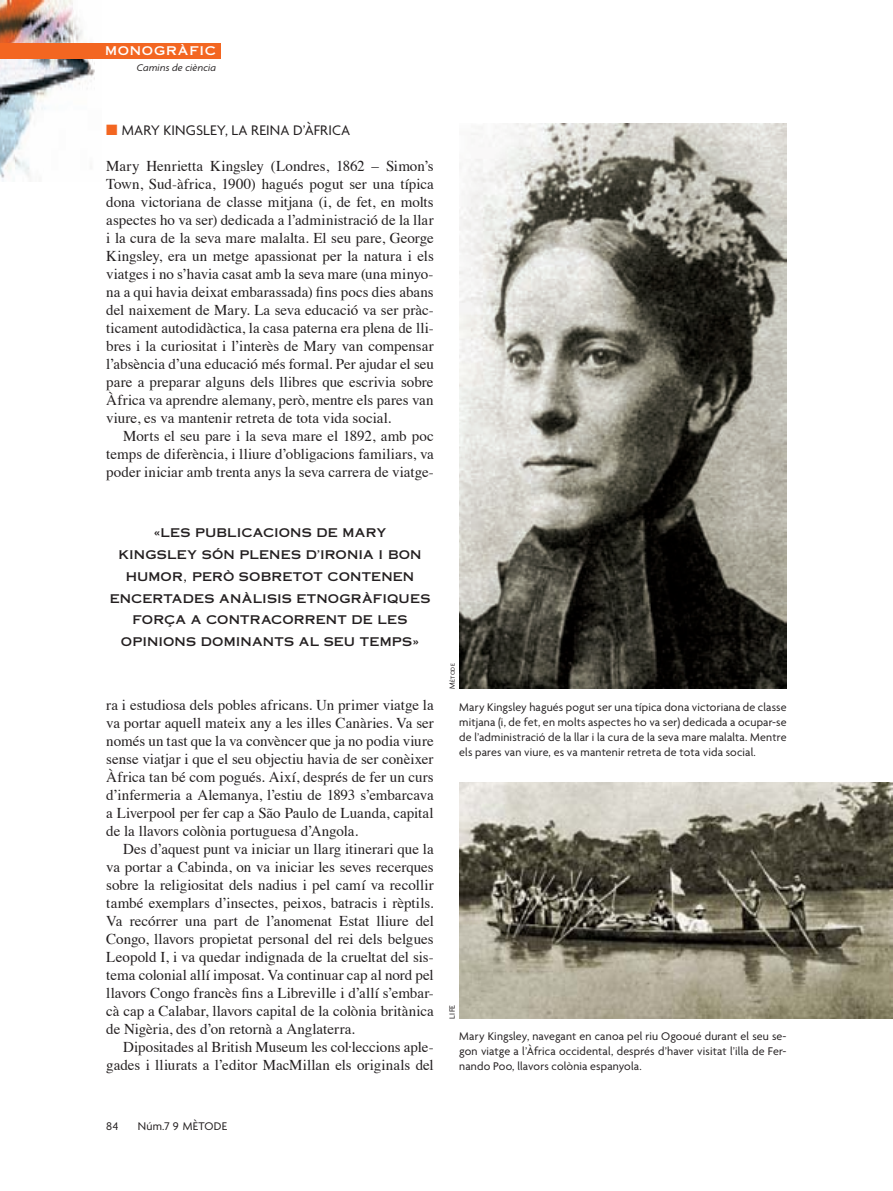
<style>
.page{position:relative;width:893px;height:1191px;background:#fff}
.page>*{position:absolute;margin:0;border:0;box-sizing:border-box;transform-origin:0 0}
.t1{font:15px/18px "Times";color:#231f20;text-align:justify}
.t2{font:15px "Agenda";letter-spacing:.01em;color:#231f20}
.t3{font:12px/15px "Agenda";letter-spacing:.01em;color:#231f20;text-align:justify}
.t4{font:12px/21.8px "Copperplate Thirty One AB";letter-spacing:.01em;color:#231f20;text-align:center}
.t5{font:12px "Copperplate Thirty One AB";letter-spacing:.06em;color:#fff}
.t6{font:italic 10.5px "Agenda";letter-spacing:.02em;color:#231f20}
.t7{font:8.25px "Agenda";color:#231f20}
.t8{font:6.15px "Agenda";letter-spacing:.035em;color:#231f20}
.s1{color:#f36621}
.s2{font-size:8.25px}
</style>
<div class="page">
<img style="left:0;top:0;width:101px;height:181px">
<div style="left:0;top:43px;width:220px;height:15px;background:#f36621"></div>
<img style="left:459px;top:123px;width:328px;height:565px">
<img style="left:459px;top:782px;width:434px;height:236px">
<p class="t5" style="left:105px;top:44px;width:113px">MONOGRÀFIC</p>
<p class="t6" style="left:137px;top:63px;width:81px">Camins de ciència</p>
<p class="t2" style="left:106px;top:124px;width:245px"><span class="s1">■</span> MARY KINGSLEY, LA REINA D’ÀFRICA</p>
<p class="t1" style="left:106px;top:158px;width:329px">Mary Henrietta Kingsley (Londres, 1862 – Simon’s Town, Sud-àfrica, 1900) hagués pogut ser una típica dona victoriana de classe mitjana (i, de fet, en molts aspectes ho va ser) dedicada a l’administració de la llar i la cura de la seva mare malalta. El seu pare, George Kingsley, era un metge apassionat per la natura i els viatges i no s’havia casat amb la seva mare (una minyo&shy;na a qui havia deixat embarassada) fins pocs dies abans del naixement de Mary. La seva educació va ser pràc&shy;ticament autodidàctica, la casa paterna era plena de lli&shy;bres i la curiositat i l’interès de Mary van compensar l’absència d’una educació més formal. Per ajudar el seu pare a preparar alguns dels llibres que escrivia sobre Àfrica va aprendre alemany, però, mentre els pares van viure, es va mantenir retreta de tota vida social.</p>
<p class="t1" style="left:106px;top:428px;width:329px;text-indent:17px">Morts el seu pare i la seva mare el 1892, amb poc temps de diferència, i lliure d’obligacions familiars, va poder iniciar amb trenta anys la seva carrera de viatge-</p>
<p class="t4" style="left:110px;top:522px;width:322px">«LES PUBLICACIONS DE MARY<br>KINGSLEY SÓN PLENES D’IRONIA I BON<br>HUMOR, PERÒ SOBRETOT CONTENEN<br>ENCERTADES ANÀLISIS ETNOGRÀFIQUES<br>FORÇA A CONTRACORRENT DE LES<br>OPINIONS DOMINANTS AL SEU TEMPS»</p>
<p class="t1" style="left:106px;top:697px;width:329px">ra i estudiosa dels pobles africans. Un primer viatge la va portar aquell mateix any a les illes Canàries. Va ser només un tast que la va convèncer que ja no podia viure sense viatjar i que el seu objectiu havia de ser conèixer Àfrica tan bé com pogués. Així, després de fer un curs d’infermeria a Alemanya, l’estiu de 1893 s’embarcava a Liverpool per fer cap a São Paulo de Luanda, capital de la llavors colònia portuguesa d’Angola.</p>
<p class="t1" style="left:106px;top:841px;width:329px;text-indent:17px">Des d’aquest punt va iniciar un llarg itinerari que la va portar a Cabinda, on va iniciar les seves recerques sobre la religiositat dels nadius i pel camí va recollir també exemplars d’insectes, peixos, batracis i rèptils.<br>Va recórrer una part de l’anomenat Estat lliure del Congo, llavors propietat personal del rei dels belgues Leopold I, i va quedar indignada de la crueltat del sis&shy;tema colonial allí imposat. Va continuar cap al nord pel llavors Congo francès fins a Libreville i d’allí s’embar&shy;cà cap a Calabar, llavors capital de la colònia britànica de Nigèria, des d’on retornà a Anglaterra.</p>
<p class="t1" style="left:106px;top:1039px;width:329px;text-align:right">Dipositades al British Museum les col·leccions aple&shy;gades i lliurats a l’editor MacMillan els originals del</p>
<p class="t8" style="left:450px;top:688px;width:27px;rotate:-90deg"><span class="s2">M</span>ÈTODE</p>
<p class="t3" style="left:459px;top:700px;width:329px">Mary Kingsley hagués pogut ser una típica dona victoriana de classe mitjana (i, de fet, en molts aspectes ho va ser) dedicada a ocupar-se de l’administració de la llar i la cura de la seva mare malalta. Mentre els pares van viure, es va mantenir retreta de tota vida social.</p>
<p class="t7" style="left:449px;top:1018px;width:15px;rotate:-90deg">LIFE</p>
<p class="t3" style="left:459px;top:1030px;width:329px">Mary Kingsley, navegant en canoa pel riu Ogooué durant el seu se&shy;gon viatge a l’Àfrica occidental, després d’haver visitat l’illa de Fer&shy;nando Poo, llavors colònia espanyola.</p>
<p class="t3" style="left:106px;top:1119px;width:14px">84</p>
<p class="t3" style="left:138px;top:1119px;width:91px">Núm. 7 9 MÈTODE</p>
</div>
